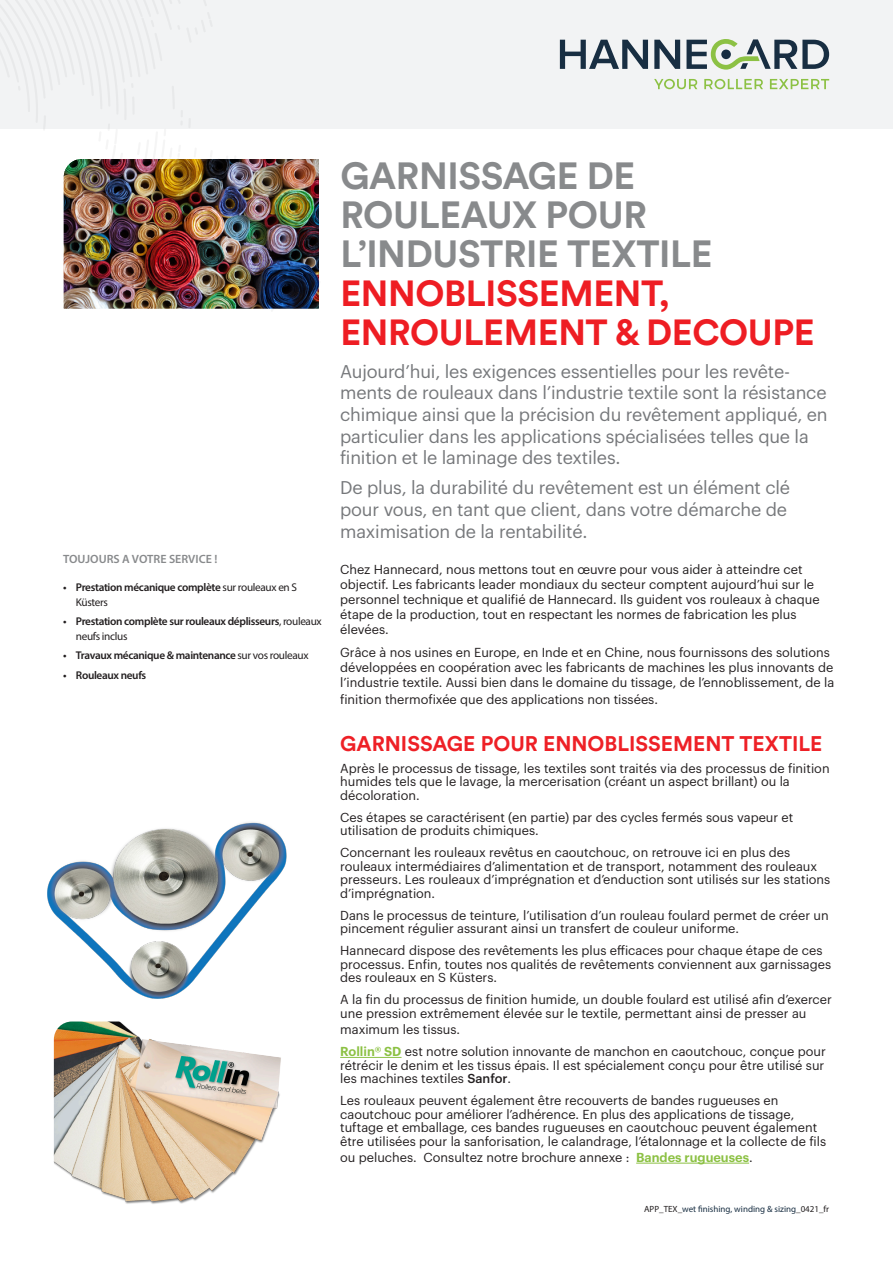
<style>
.page{position:relative;width:893px;height:1263px;background:#fff}
.page>*{position:absolute;margin:0;border:0;box-sizing:border-box;transform-origin:0 0}
.HC_DOC_-_TITLE{font:700 37.5px/39px "Circular Std";letter-spacing:-.01em;color:#888a8c}
.HC_DOC_-_TITLE-2{font:700 36px/39px "Circular Std";letter-spacing:-.01em;color:#ee1d23}
.HC_DOC_-_Body_title{font:700 21px "Circular Std";color:#ee2026}
.HC_DOC_-_Introductio{font:18px/21.6px "Graphik";letter-spacing:-.01em;color:#76787b}
.t1{font:12.75px/13.5px "Graphik";color:#231f20}
.t2{font:600 12px "Myriad Pro";color:#888a8c}
.t3{font:600 11.25px/15px "Myriad Pro";letter-spacing:-.03em;color:#231f20}
.HC_DOC_-_Body_title-2{font:9px "Myriad Pro";color:#182e42}
.s1{font-weight:400}
.s2{font-weight:600;color:#8cc144}
.s3{font-weight:500}
.s4{color:#231f20}
</style>
<div class="page">
<div style="left:0;top:0;width:893px;height:128px;background:#f2f3f4"></div>
<svg style="left:560px;top:40px;width:88px;height:29px"></svg>
<svg style="left:654px;top:40px;width:26px;height:29px"></svg>
<svg style="left:686px;top:39px;width:143px;height:31px"></svg>
<svg style="left:654px;top:79px;width:175px;height:10px"></svg>
<svg style="left:0;top:128px;width:321px;height:181px"></svg>
<img style="left:64px;top:159px;width:255px;height:149px">
<hr style="left:340px;top:1057px;width:62px;height:1px;background:#8cc144">
<hr style="left:636px;top:1163px;width:113px;height:1px;background:#8cc144">
<img style="left:48px;top:822px;width:239px;height:176px">
<img style="left:54px;top:1021px;width:227px;height:183px">
<p class="t2" style="left:63px;top:551px;width:156px">TOUJOURS A VOTRE SERVICE !</p>
<p class="t3" style="left:76px;top:579px;width:223px;text-indent:-13px">• Prestation mécanique complète <span class="s1">sur rouleaux en S<br>Küsters</span></p>
<p class="t3" style="left:76px;top:613px;width:247px;text-indent:-13px">• Prestation complète sur rouleaux déplisseurs<span class="s1">, rouleaux neufs inclus</span></p>
<p class="t3" style="left:63px;top:648px;width:247px">• Travaux mécanique &amp; maintenance <span class="s1">sur vos rouleaux</span></p>
<p class="t3" style="left:63px;top:667px;width:85px">• Rouleaux neufs</p>
<p class="HC_DOC_-_TITLE" style="left:340px;top:156px;width:374px">GARNISSAGE DE<br>ROULEAUX POUR<br>L’INDUSTRIE TEXTILE</p>
<p class="HC_DOC_-_TITLE-2" style="left:340px;top:273px;width:476px">ENNOBLISSEMENT,<br>ENROULEMENT &amp; DECOUPE</p>
<p class="HC_DOC_-_Introductio" style="left:340px;top:359px;width:489px">Aujourd’hui, les exigences essentielles pour les revête&shy;ments de rouleaux dans l’industrie textile sont la résistance chimique ainsi que la précision du revêtement appliqué, en particulier dans les applications spécialisées telles que la finition et le laminage des textiles.</p>
<p class="HC_DOC_-_Introductio" style="left:340px;top:475px;width:451px">De plus, la durabilité du revêtement est un élément clé pour vous, en tant que client, dans votre démarche de maximisation de la rentabilité.</p>
<p class="t1" style="left:340px;top:561px;width:481px;line-height:15px">Chez Hannecard, nous mettons tout en œuvre pour vous aider à atteindre cet objectif. Les fabricants leader mondiaux du secteur comptent aujourd’hui sur le personnel technique et qualifié de Hannecard. Ils guident vos rouleaux à chaque étape de la production, tout en respectant les normes de fabrication les plus élevées.</p>
<p class="t1" style="left:340px;top:644px;width:496px;line-height:15px">Grâce à nos usines en Europe, en Inde et en Chine, nous fournissons des solutions développées en coopération avec les fabricants de machines les plus innovants de l’industrie textile. Aussi bien dans le domaine du tissage, de l’ennoblissement, de la</p>
<p class="t1" style="left:340px;top:691px;width:319px">finition thermofixée que des applications non tissées.</p>
<p class="HC_DOC_-_Body_title" style="left:340px;top:730px;width:484px">GARNISSAGE POUR ENNOBLISSEMENT TEXTILE</p>
<p class="t1" style="left:340px;top:760px;width:491px">Après le processus de tissage, les textiles sont traités via des processus de finition humides tels que le lavage, la mercerisation (créant un aspect brillant) ou la décoloration.</p>
<p class="t1" style="left:340px;top:809px;width:455px">Ces étapes se caractérisent (en partie) par des cycles fermés sous vapeur et utilisation de produits chimiques.</p>
<p class="t1" style="left:340px;top:845px;width:492px">Concernant les rouleaux revêtus en caoutchouc, on retrouve ici en plus des rouleaux intermédiaires d’alimentation et de transport, notamment des rouleaux presseurs. Les rouleaux d’imprégnation et d’enduction sont utilisés sur les stations d’imprégnation.</p>
<p class="t1" style="left:340px;top:907px;width:490px">Dans le processus de teinture, l’utilisation d’un rouleau foulard permet de créer un pincement régulier assurant ainsi un transfert de couleur uniforme.</p>
<p class="t1" style="left:340px;top:943px;width:492px">Hannecard dispose des revêtements les plus efficaces pour chaque étape de ces processus. Enfin, toutes nos qualités de revêtements conviennent aux garnissages des rouleaux en S Küsters.</p>
<p class="t1" style="left:340px;top:992px;width:493px">A la fin du processus de finition humide, un double foulard est utilisé afin d’exercer une pression extrêmement élevée sur le textile, permettant ainsi de presser au</p>
<p class="t1" style="left:340px;top:1022px;width:122px">maximum les tissus.</p>
<p class="t1" style="left:340px;top:1044px;width:487px;text-align:justify"><span class="s2">Rollin® SD</span> est notre solution innovante de manchon en caoutchouc, conçue pour rétrécir le denim et les tissus épais. Il est spécialement conçu pour être utilisé sur les machines textiles <span class="s3">Sanfor</span>.</p>
<p class="t1" style="left:340px;top:1093px;width:487px">Les rouleaux peuvent également être recouverts de bandes rugueuses en caoutchouc pour améliorer l’adhérence. En plus des applications de tissage, tuftage et emballage, ces bandes rugueuses en caoutchouc peuvent également être utilisées pour la sanforisation, le calandrage, l’étalonnage et la collecte de fils</p>
<p class="t1" style="left:340px;top:1149px;width:414px">ou peluches. Consultez notre brochure annexe : <span class="s2">Bandes rugueuses</span>.</p>
<p class="HC_DOC_-_Body_title-2" style="left:644px;top:1204px;width:187px"><span class="s4">APP_TEX_</span>wet finishing, winding &amp; sizing<span class="s4">_0421_fr</span></p>
</div>
